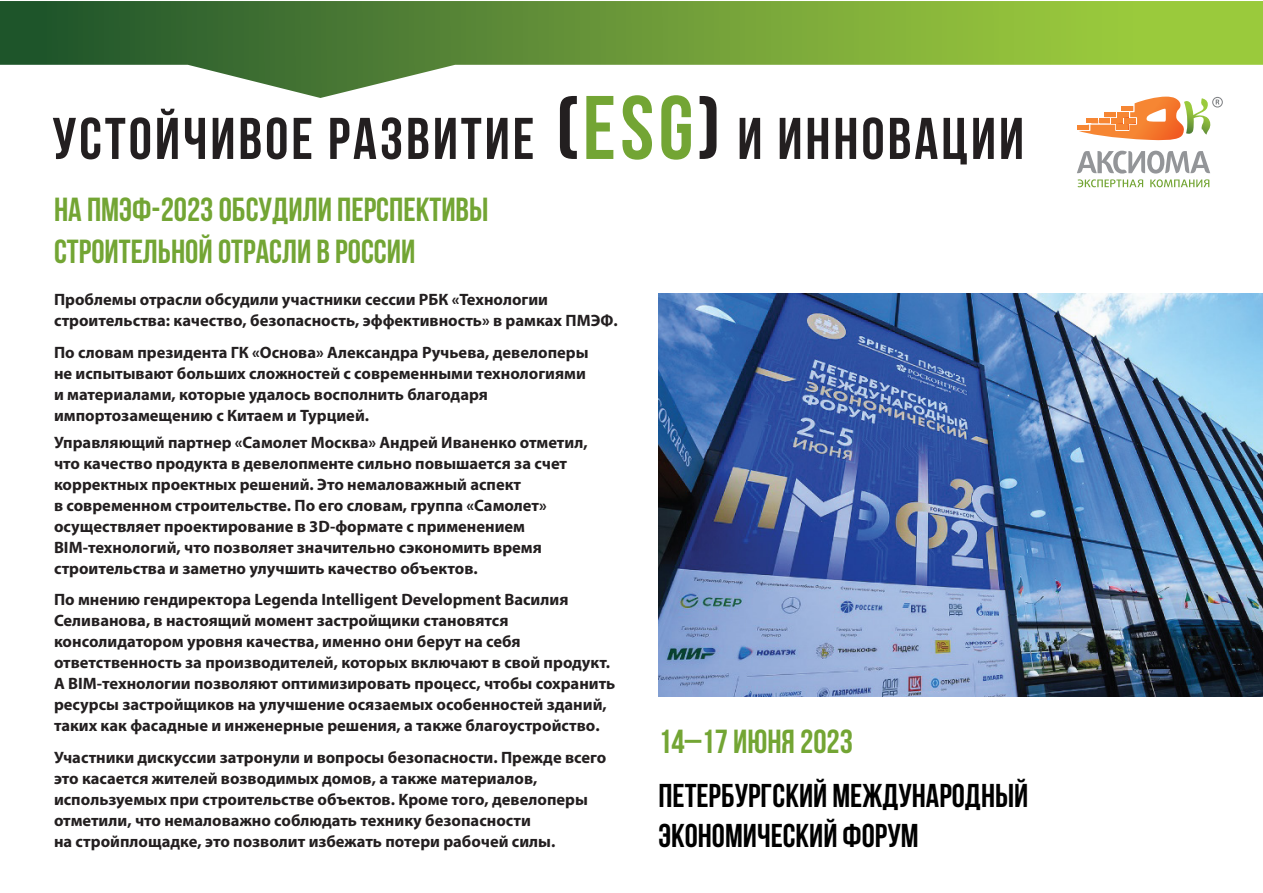
<style>
.page{position:relative;width:1263px;height:893px;background:#fff}
.page>*{position:absolute;margin:0;border:0;box-sizing:border-box;transform-origin:0 0}
.t1{font:700 58.8px "Bebas Neue";letter-spacing:.05em;color:#231f20}
.t2{font:700 33.3px/42px "Bebas Neue";color:#73a534}
.t3{font:700 33px/39.6px "Bebas Neue";color:#000}
.t4{font:700 16.5px/21px "Myriad Pro";color:#231f20}
.s1{font-size:90px}
.s2{font-size:90px;color:#73a534}
</style>
<div class="page">
<svg style="left:1077px;top:151px;width:133px;height:36px"></svg>
<svg style="left:1077px;top:98px;width:146px;height:43px"></svg>
<svg style="left:0;top:1px;width:1263px;height:97px"></svg>
<img style="left:658px;top:293px;width:605px;height:403px">
<h1 class="t1" style="left:52px;top:106px;width:973px">Устойчивое развитие <span class="s1">(</span><span class="s2">ESG</span><span class="s1">)</span> и инновации</h1>
<h2 class="t2" style="left:54px;top:188px;width:436px">На ПМЭФ-2023 обсудили перспективы строительной отрасли в России</h2>
<p class="t4" style="left:54px;top:288px;width:565px">Проблемы отрасли обсудили участники сессии РБК «Технологии строительства: качество, безопасность, эффективность» в рамках ПМЭФ.</p>
<p class="t4" style="left:54px;top:341px;width:536px">По словам президента ГК «Основа» Александра Ручьева, девелоперы не испытывают больших сложностей с современными технологиями и материалами, которые удалось восполнить благодаря импортозамещению с Китаем и Турцией.</p>
<p class="t4" style="left:54px;top:431px;width:535px">Управляющий партнер «Самолет Москва» Андрей Иваненко отметил, что качество продукта в девелопменте сильно повышается за счет корректных проектных решений. Это немаловажный аспект<br>в современном строительстве. По его словам, группа «Самолет» осуществляет проектирование в 3D-формате с применением BIM-технологий, что позволяет значительно сэкономить время строительства и заметно улучшить качество объектов.</p>
<p class="t4" style="left:54px;top:589px;width:563px">По мнению гендиректора Legenda Intelligent Development Василия Селиванова, в настоящий момент застройщики становятся консолидатором уровня качества, именно они берут на себя ответственность за производителей, которых включают в свой продукт.<br>А BIM-технологии позволяют оптимизировать процесс, чтобы сохранить ресурсы застройщиков на улучшение осязаемых особенностей зданий, таких как фасадные и инженерные решения, а также благоустройство.</p>
<p class="t4" style="left:54px;top:746px;width:554px">Участники дискуссии затронули и вопросы безопасности. Прежде всего это касается жителей возводимых домов, а также материалов, используемых при строительстве объектов. Кроме того, девелоперы отметили, что немаловажно соблюдать технику безопасности<br>на стройплощадке, это позволит избежать потери рабочей силы.</p>
<h2 class="t2" style="left:658px;top:720px;width:196px">14–17 июня 2023</h2>
<h3 class="t3" style="left:658px;top:775px;width:371px">ПЕТЕРБУРГСКИЙ МЕЖДУНАРОДНЫЙ<br>ЭКОНОМИЧЕСКИЙ ФОРУМ</h3>
</div>
